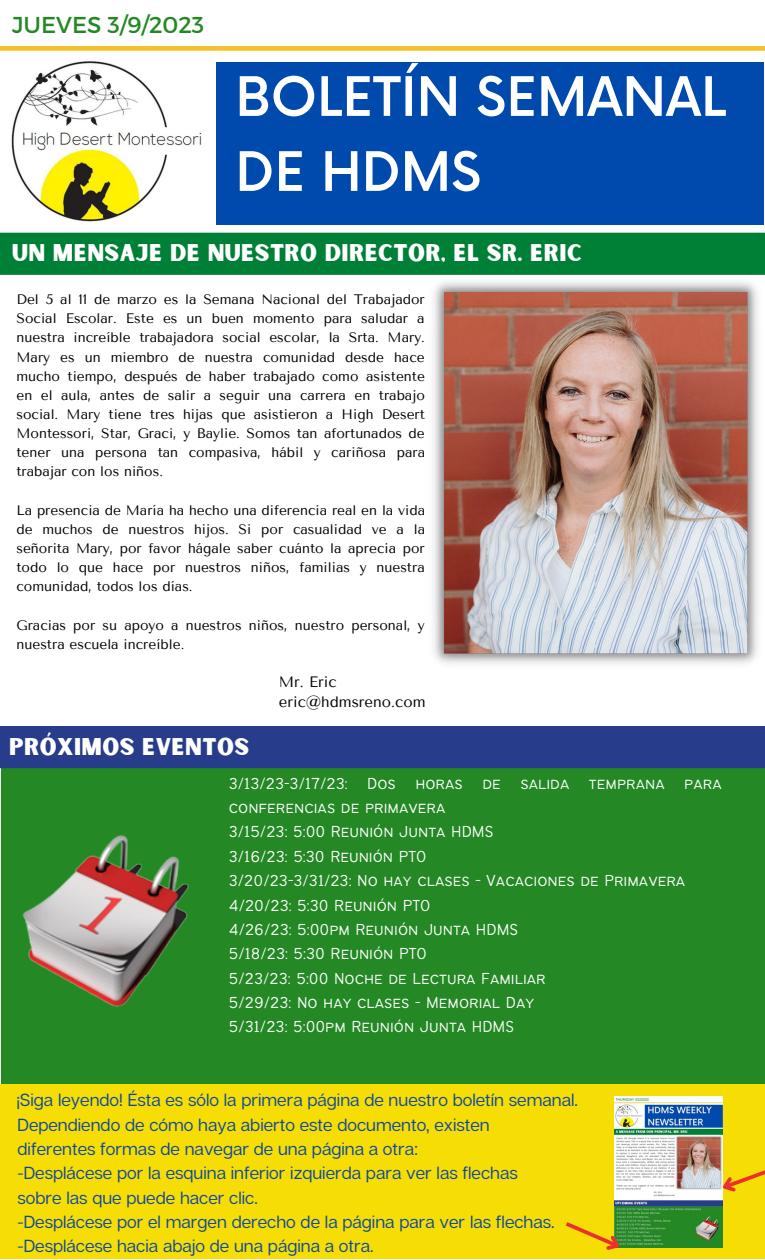
<style>
.page{position:relative;width:765px;height:1260px;background:#fff}
.page>*{position:absolute;margin:0;border:0;box-sizing:border-box;transform-origin:0 0}
.t1{font:500 52.88px/75px "Now";color:#fff}
.t2{font:23.12px "Sunborn Sans One";letter-spacing:.015em;color:#fff}
.t3{font:23px "Montserrat";color:#248925}
.t4{font:300 17.5px/24.4px "Bantayog";color:#fff}
.t5{font:17.5px/24.4px "Articulat CF";color:#0e489e}
.t6{font:15px/20.9px "Tenor Sans";color:#000}
.t7{font:13.75px/19.1px "Tenor Sans";color:#000;text-align:justify}
</style>
<div class="page">
<img style="left:0;top:61px;width:235px;height:172px">
<div style="left:216px;top:62px;width:548px;height:162px;background:#004aad"></div>
<div style="left:0;top:46px;width:765px;height:5px;background:#f4c228"></div>
<div style="left:0;top:233px;width:765px;height:42px;background:#008037"></div>
<div style="left:1px;top:768px;width:764px;height:366px;background:#248925"></div>
<div style="left:0;top:726px;width:765px;height:42px;background:#273d8b"></div>
<img style="left:22px;top:835px;width:167px;height:172px">
<div style="left:0;top:1084px;width:765px;height:175px;background:#f6de05"></div>
<img style="left:425px;top:274px;width:340px;height:390px">
<img style="left:614px;top:1096px;width:108px;height:152px">
<svg style="left:565px;top:1219px;width:62px;height:31px"></svg>
<svg style="left:715px;top:1167px;width:50px;height:32px"></svg>
<h3 class="t3" style="left:12px;top:10px;width:194px">JUEVES 3/9/2023</h3>
<h1 class="t1" style="left:235px;top:63px;width:492px">BOLETÍN SEMANAL<br>DE HDMS</h1>
<h2 class="t2" style="left:12px;top:238px;width:571px">UN MENSAJE DE NUESTRO DIRECTOR, EL SR. ERIC</h2>
<p class="t7" style="left:17px;top:290px;width:410px">Del 5 al 11 de marzo es la Semana Nacional del Trabajador Social Escolar. Este es un buen momento para saludar a nuestra increíble trabajadora social escolar, la Srta. Mary.<br>Mary es un miembro de nuestra comunidad desde hace mucho tiempo, después de haber trabajado como asistente en el aula, antes de salir a seguir una carrera en trabajo social. Mary tiene tres hijas que asistieron a High Desert Montessori, Star, Graci, y Baylie. Somos tan afortunados de tener una persona tan compasiva, hábil y cariñosa para trabajar con los niños.</p>
<p class="t7" style="left:17px;top:501px;width:410px">La presencia de María ha hecho una diferencia real en la vida de muchos de nuestros hijos. Si por casualidad ve a la señorita Mary, por favor hágale saber cuánto la aprecia por todo lo que hace por nuestros niños, familias y nuestra comunidad, todos los días.</p>
<p class="t7" style="left:17px;top:615px;width:410px">Gracias por su apoyo a nuestros niños, nuestro personal, y nuestra escuela increíble.</p>
<h2 class="t2" style="left:9px;top:732px;width:241px">PRÓXIMOS EVENTOS</h2>
<p class="t6" style="left:279px;top:671px;width:148px">Mr. Eric eric@hdmsreno.com</p>
<p class="t4" style="left:229px;top:772px;width:495px">3/13/23-3/17/23: Dos horas de salida temprana para conferencias de primavera<br>3/15/23: 5:00 Reunión Junta HDMS<br>3/16/23: 5:30 Reunión PTO<br>3/20/23-3/31/23: No hay clases - Vacaciones de Primavera 4/20/23: 5:30 Reunión PTO<br>4/26/23: 5:00pm Reunión Junta HDMS<br>5/18/23: 5:30 Reunión PTO<br>5/23/23: 5:00 Noche de Lectura Familiar<br>5/29/23: No hay clases - Memorial Day<br>5/31/23: 5:00pm Reunión Junta HDMS</p>
<p class="t5" style="left:17px;top:1087px;width:563px">¡Siga leyendo! Ésta es sólo la primera página de nuestro boletín semanal.<br>Dependiendo de cómo haya abierto este documento, existen<br>diferentes formas de navegar de una página a otra:<br>-Desplácese por la esquina inferior izquierda para ver las flechas<br>sobre las que puede hacer clic.<br>-Desplácese por el margen derecho de la página para ver las flechas. -Desplácese hacia abajo de una página a otra.</p>
</div>
